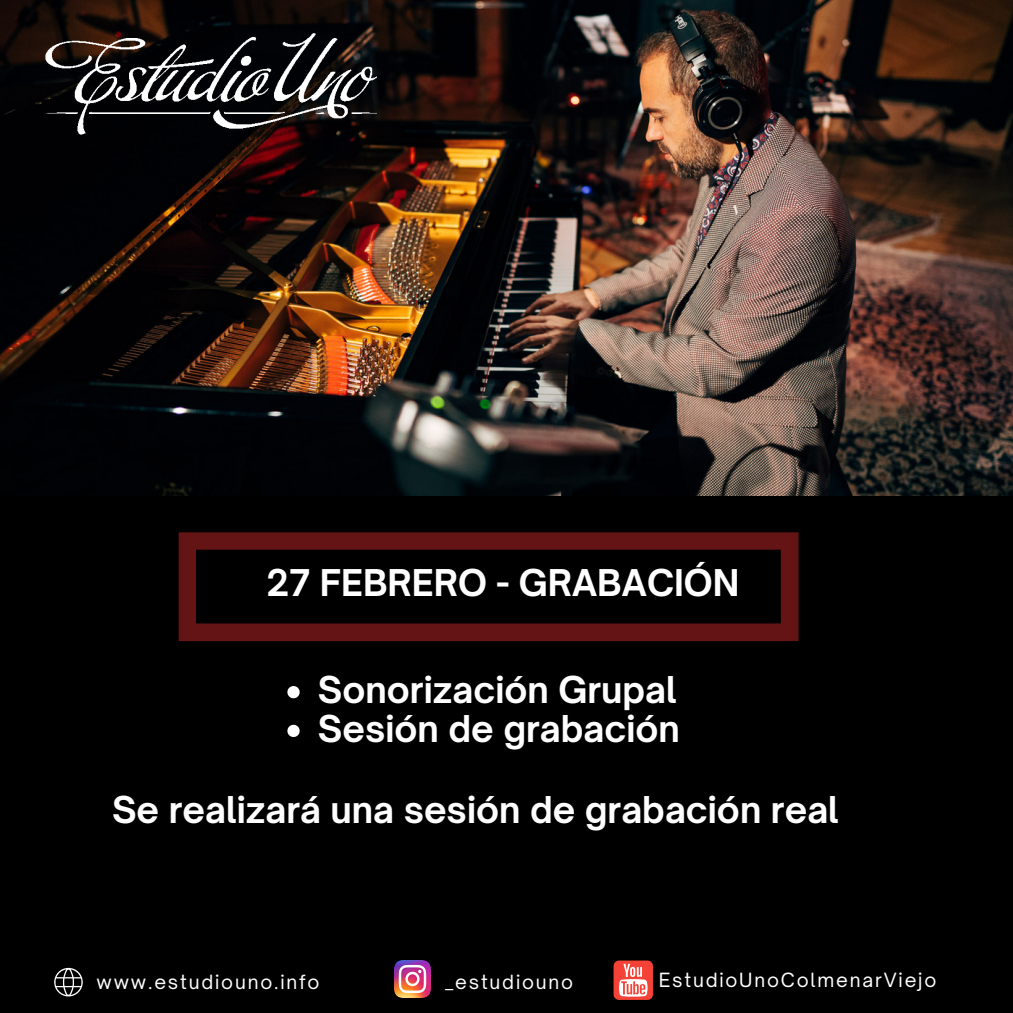
<style>
.page{position:relative;width:1013px;height:1013px;background:#fff}
.page>*{position:absolute;margin:0;border:0;box-sizing:border-box;transform-origin:0 0}
.t1{font:700 35.38px "Open Sauce One";color:#fff}
.t2{font:700 35.25px "Open Sauce One";color:#fff}
.t3{font:18.75px "Open Sauce One";letter-spacing:.095em;color:#fff}
</style>
<div class="page">
<div style="left:0;top:0;width:1012px;height:1012px;background:#000"></div>
<svg style="left:54px;top:967px;width:29px;height:29px"></svg>
<img style="left:394px;top:960px;width:37px;height:37px">
<div style="left:613px;top:960px;width:40px;height:39px;background:#f44336;border-radius:5px"></div>
<svg style="left:619px;top:963px;width:28px;height:33px"></svg>
<img style="left:0;top:0;width:1012px;height:495px">
<img style="left:0;top:0;width:376px;height:171px">
<svg style="left:179px;top:532px;width:619px;height:109px"></svg>
<svg style="left:287px;top:686px;width:13px;height:12px"></svg>
<svg style="left:287px;top:724px;width:13px;height:13px"></svg>
<p class="t2" style="left:266px;top:560px;width:474px">27 FEBRERO - GRABACIÓN</p>
<p class="t1" style="left:318px;top:668px;width:360px">Sonorización Grupal</p>
<p class="t1" style="left:318px;top:706px;width:363px">Sesión de grabación</p>
<p class="t1" style="left:112px;top:787px;width:728px">Se realizará una sesión de grabación real</p>
<p class="t3" style="left:96px;top:970px;width:225px">www.estudiouno.info</p>
<p class="t3" style="left:445px;top:970px;width:129px">_estudiouno</p>
<p class="t3" style="left:659px;top:968px;width:279px">EstudioUnoColmenarViejo</p>
</div>
